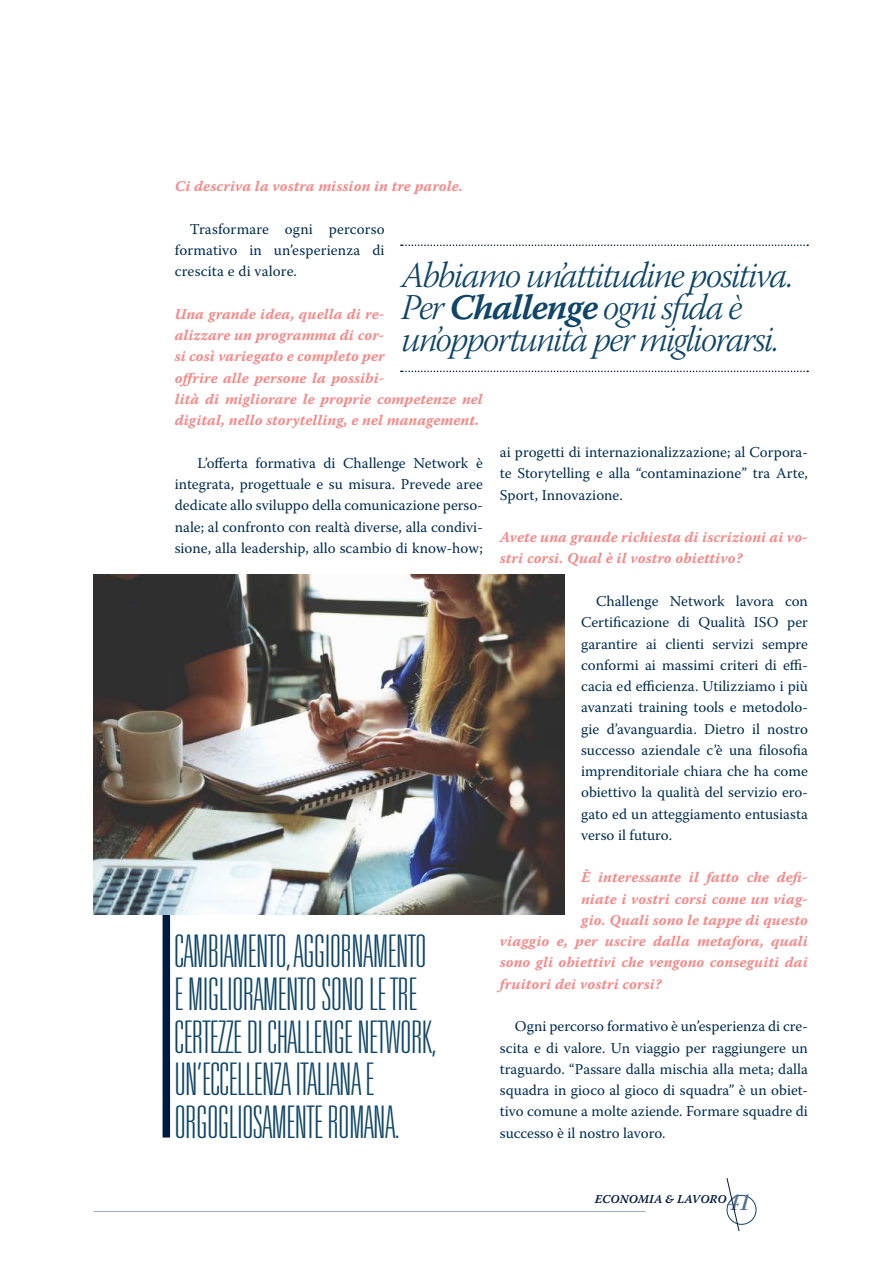
<style>
.page{position:relative;width:893px;height:1263px;background:#fff}
.page>*{position:absolute;margin:0;border:0;box-sizing:border-box;transform-origin:0 0}
.t1{font:100 ultra-condensed 45px/42.5px "Univers";color:#0e4568}
.t2{font:36px/32px "Warnock Pro Light It Subh";letter-spacing:-.04em;color:#0e4568}
.t3{font:24px "Warnock Pro Semibold It Subh";color:#537393}
.t4{font:15px/21.3px "Warnock Pro";color:#002c4f;text-align:justify}
.t5{font:15px/21.3px "Warnock Pro Bold It Capt";color:#f38a8a}
.t6{font:12px "Warnock Pro Semibold It Capt";color:#00193e}
.s1{font-family:"Warnock Pro Semibold It Capt"}
</style>
<div class="page">
<hr style="left:94px;top:1211px;width:551px;height:1px;background:#9aacc3">
<div style="left:727px;top:1195px;width:29px;height:30px;border:1px solid #0e4568;border-radius:50%"></div>
<svg style="left:726px;top:1178px;width:14px;height:53px"></svg>
<div style="left:163px;top:667px;width:7px;height:470px;background:#00193e"></div>
<svg style="left:401px;top:244px;width:407px;height:2px"></svg>
<svg style="left:401px;top:371px;width:407px;height:1px"></svg>
<img style="left:94px;top:574px;width:470px;height:340px">
<p class="t5" style="left:175px;top:176px;width:290px">Ci descriva la vostra mission in tre parole.</p>
<p class="t4" style="left:175px;top:218px;width:211px;text-indent:15px">Trasformare ogni percorso formativo in un’esperienza di crescita e di valore.</p>
<p class="t5" style="left:175px;top:303px;width:310px">Una grande idea, quella di re-<br>alizzare un programma di cor-<br>si così variegato e completo per<br>offrire alle persone la possibi-<br>lità di migliorare le proprie competenze nel digital, nello storytelling, e nel management.</p>
<p class="t4" style="left:175px;top:452px;width:310px;text-indent:23px">L’offerta formativa di Challenge Network è integrata, progettuale e su misura. Prevede aree dedicate allo sviluppo della comunicazione perso&shy;nale; al confronto con realtà diverse, alla condivi&shy;sione, alla leadership, allo scambio di know-how;</p>
<p class="t4" style="left:500px;top:441px;width:310px">ai progetti di internazionalizzazione; al Corpora&shy;te Storytelling e alla “contaminazione” tra Arte, Sport, Innovazione.</p>
<h2 class="t2" style="left:402px;top:263px;width:394px">Abbiamo un’attitudine positiva.<br>Per <span class="s1">Challenge</span> ogni sfida è un’opportunità per migliorarsi.</h2>
<p class="t5" style="left:500px;top:526px;width:310px">Avete una grande richiesta di iscrizioni ai vo&shy;stri corsi. Qual è il vostro obiettivo?</p>
<p class="t4" style="left:581px;top:590px;width:228px;text-indent:15px">Challenge Network lavora con Certificazione di Qualità ISO per garantire ai clienti servizi sempre conformi ai massimi criteri di effi&shy;cacia ed efficienza. Utilizziamo i più avanzati training tools e metodolo&shy;gie d’avanguardia. Dietro il nostro successo aziendale c’è una filosofia imprenditoriale chiara che ha come obiettivo la qualità del servizio ero&shy;gato ed un atteggiamento entusiasta verso il futuro.</p>
<p class="t5" style="left:581px;top:866px;width:228px">È interessante il fatto che defi-</p>
<p class="t5" style="left:581px;top:888px;width:228px">niate i vostri corsi come un viag-</p>
<p class="t5" style="left:581px;top:909px;width:228px">gio. Quali sono le tappe di questo</p>
<p class="t5" style="left:500px;top:930px;width:310px">viaggio e, per uscire dalla metafora, quali</p>
<p class="t5" style="left:500px;top:951px;width:310px">sono gli obiettivi che vengono conseguiti dai</p>
<p class="t5" style="left:500px;top:973px;width:163px">fruitori dei vostri corsi?</p>
<p class="t4" style="left:500px;top:1015px;width:310px;text-indent:15px">Ogni percorso formativo è un’esperienza di cre&shy;scita e di valore. Un viaggio per raggiungere un traguardo. “Passare dalla mischia alla meta; dalla squadra in gioco al gioco di squadra” è un obiet&shy;tivo comune a molte aziende. Formare squadre di successo è il nostro lavoro.</p>
<h1 class="t1" style="left:175px;top:931px;width:263px">CAMBIAMENTO, AGGIORNAMENTO<br>E MIGLIORAMENTO SONO LE TRE<br>CERTEZZE DI CHALLENGE NETWORK,<br>UN’ECCELLENZA ITALIANA E<br>ORGOGLIOSAMENTE ROMANA.</h1>
<h3 class="t3" style="left:727px;top:1187px;width:26px">41</h3>
<p class="t6" style="left:595px;top:1192px;width:133px">ECONOMIA &amp; LAVORO</p>
</div>
